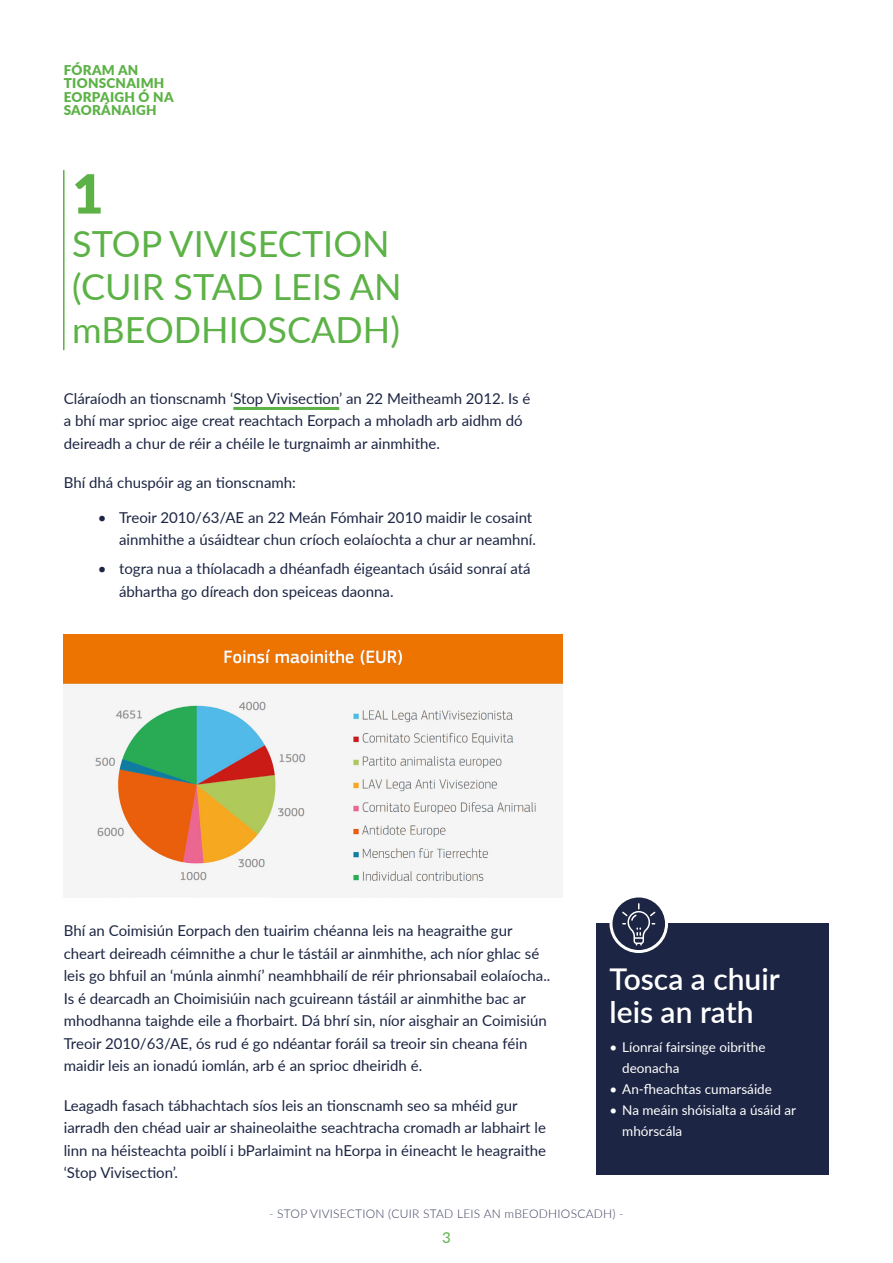
<style>
.page{position:relative;width:893px;height:1263px;background:#fff}
.page>*{position:absolute;margin:0;border:0;box-sizing:border-box;transform-origin:0 0}
.t1{font:900 54px "Lato";color:#5cb246}
.t2{font:36px/43.2px "Lato";color:#5cb246}
.t3{font:600 30px/33px "Lato";color:#fff}
.t4{font:15px/22.5px "Lato";color:#1c2543}
.t5{font:15px "Lato";color:#5cb246}
.t6{font:13.5px/21px "Lato";color:#fff}
.t7{font:900 13.5px/13.5px "Lato";letter-spacing:.02em;color:#5cb246}
.t8{font:300 12px "Lato";letter-spacing:.02em;color:#3c3e5c}
</style>
<div class="page">
<hr style="left:63px;top:170px;width:2px;height:180px;background:#5cb246">
<hr style="left:233px;top:407px;width:106px;height:3px;background:#5cb246">
<img style="left:64px;top:635px;width:499px;height:263px">
<div style="left:597px;top:923px;width:232px;height:251px;background:#1c2543"></div>
<svg style="left:611px;top:896px;width:55px;height:55px"></svg>
<div style="left:609px;top:894px;width:59px;height:59px;border:3px solid #fff;border-radius:50%"></div>
<svg style="left:622px;top:903px;width:33px;height:42px"></svg>
<p class="t7" style="left:64px;top:62px;width:111px">FÓRAM AN<br>TIONSCNAIMH<br>EORPAIGH Ó NA<br>SAORÁNAIGH</p>
<h1 class="t1" style="left:72px;top:153px;width:33px">1</h1>
<h2 class="t2" style="left:72px;top:221px;width:331px">STOP VIVISECTION (CUIR STAD LEIS AN mBEODHIOSCADH)</h2>
<p class="t4" style="left:64px;top:387px;width:468px">Cláraíodh an tionscnamh ‘Stop Vivisection’ an 22 Meitheamh 2012. Is é a bhí mar sprioc aige creat reachtach Eorpach a mholadh arb aidhm dó deireadh a chur de réir a chéile le turgnaimh ar ainmhithe.</p>
<p class="t4" style="left:64px;top:471px;width:234px">Bhí dhá chuspóir ag an tionscnamh:</p>
<p class="t4" style="left:98px;top:505px;width:440px;text-align:right">• Treoir 2010/63/AE an 22 Meán Fómhair 2010 maidir le cosaint ainmhithe a úsáidtear chun críoch eolaíochta a chur ar neamhní.</p>
<p class="t4" style="left:119px;top:557px;width:413px;text-indent:-21px">• togra nua a thíolacadh a dhéanfadh éigeantach úsáid sonraí atá ábhartha go díreach don speiceas daonna.</p>
<p class="t4" style="left:64px;top:919px;width:488px">Bhí an Coimisiún Eorpach den tuairim chéanna leis na heagraithe gur cheart deireadh céimnithe a chur le tástáil ar ainmhithe, ach níor ghlac sé leis go bhfuil an ‘múnla ainmhí’ neamhbhailí de réir phrionsabail eolaíocha..<br>Is é dearcadh an Choimisiúin nach gcuireann tástáil ar ainmhithe bac ar mhodhanna taighde eile a fhorbairt. Dá bhrí sin, níor aisghair an Coimisiún Treoir 2010/63/AE, ós rud é go ndéantar foráil sa treoir sin cheana féin maidir leis an ionadú iomlán, arb é an sprioc dheiridh é.</p>
<p class="t4" style="left:64px;top:1093px;width:484px">Leagadh fasach tábhachtach síos leis an tionscnamh seo sa mhéid gur iarradh den chéad uair ar shaineolaithe seachtracha cromadh ar labhairt le linn na héisteachta poiblí i bParlaimint na hEorpa in éineacht le heagraithe ‘Stop Vivisection’.</p>
<h3 class="t3" style="left:609px;top:961px;width:172px">Tosca a chuir leis an rath</h3>
<p class="t6" style="left:622px;top:1036px;width:145px;text-indent:-13px">• Líonraí fairsinge oibrithe deonacha</p>
<p class="t6" style="left:609px;top:1078px;width:164px">• An-fheachtas cumarsáide</p>
<p class="t6" style="left:622px;top:1099px;width:175px;text-indent:-13px">• Na meáin shóisialta a úsáid ar mhórscála</p>
<p class="t8" style="left:269px;top:1206px;width:356px">- STOP VIVISECTION (CUIR STAD LEIS AN mBEODHIOSCADH) -</p>
<p class="t5" style="left:442px;top:1227px;width:10px">3</p>
</div>
